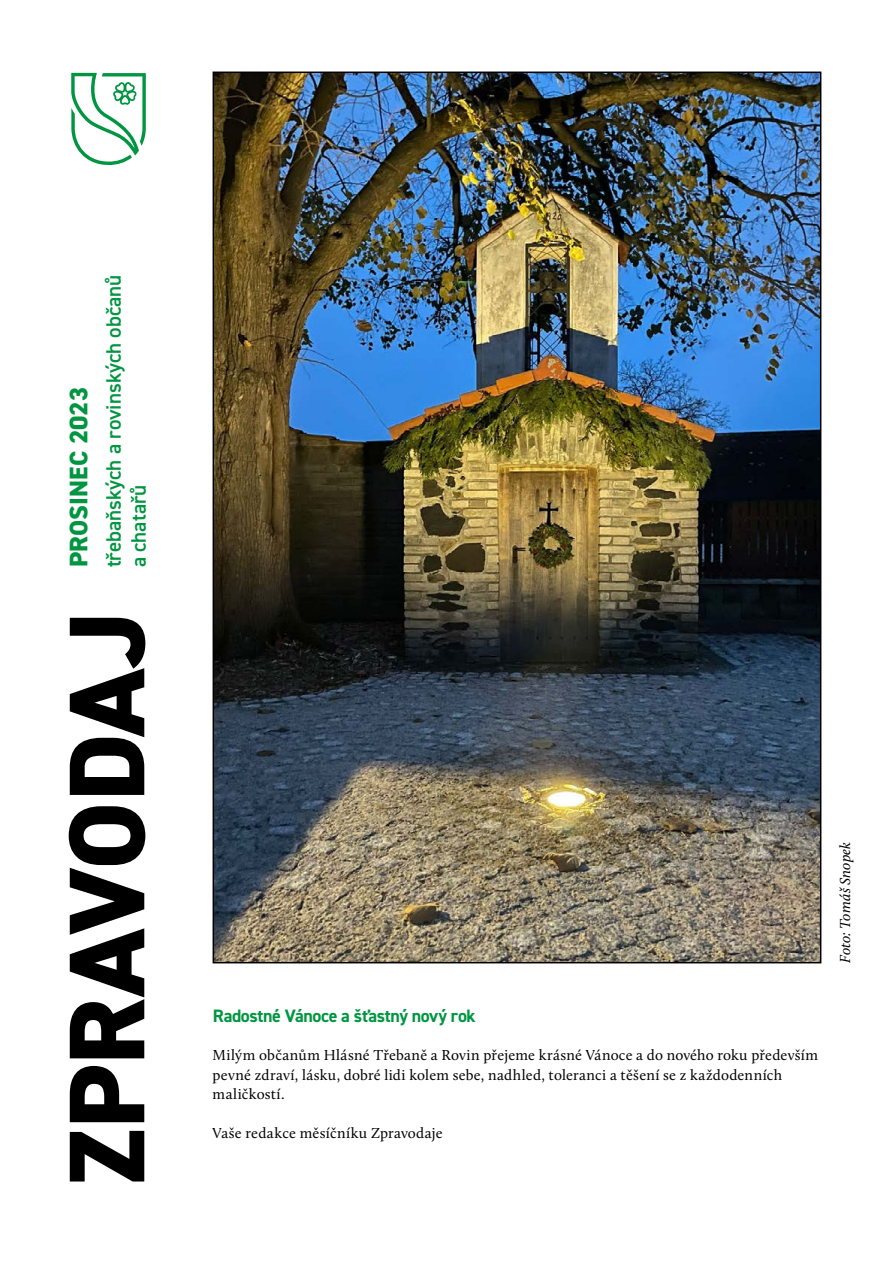
<style>
.page{position:relative;width:893px;height:1263px;background:#fff}
.page>*{position:absolute;margin:0;border:0;box-sizing:border-box;transform-origin:0 0}
.t1{font:800 108px "DIN2014";color:#000}
.t2{font:800 25.5px "DIN2014";letter-spacing:.01em;color:#009641}
.t3{font:600 21px/25.2px "DIN2014";color:#009641}
.t4{font:700 18px "DIN2014";letter-spacing:-.02em;color:#009641}
.chlebový_text{font:15px/19.5px "Calluna";letter-spacing:.015em;color:#000}
.chlebový_text-2{font:italic 15px "Calluna";color:#000}
</style>
<div class="page">
<svg style="left:71px;top:73px;width:75px;height:92px"></svg>
<img style="left:216px;top:75px;width:602px;height:885px">
<p class="t2" style="left:62px;top:567px;width:182px;rotate:-90deg">PROSINEC 2023</p>
<p class="t3" style="left:100px;top:567px;width:294px;rotate:-90deg">třebaňských a rovinských občanů a chatařů</p>
<p class="t1" style="left:35px;top:1185px;width:576px;rotate:-90deg">ZPRAVODAJ</p>
<p class="t4" style="left:213px;top:1004px;width:264px">Radostné Vánoce a šťastný nový rok</p>
<p class="chlebový_text" style="left:213px;top:1045px;width:607px">Milým občanům Hlásné Třebaně a Rovin přejeme krásné Vánoce a do nového roku především pevné zdraví, lásku, dobré lidi kolem sebe, nadhled, toleranci a těšení se z každodenních maličkostí.</p>
<p class="chlebový_text" style="left:213px;top:1123px;width:232px">Vaše redakce měsíčníku Zpravodaje</p>
<p class="chlebový_text-2" style="left:836px;top:963px;width:122px;rotate:-90deg">Foto: Tomáš Snopek</p>
</div>
